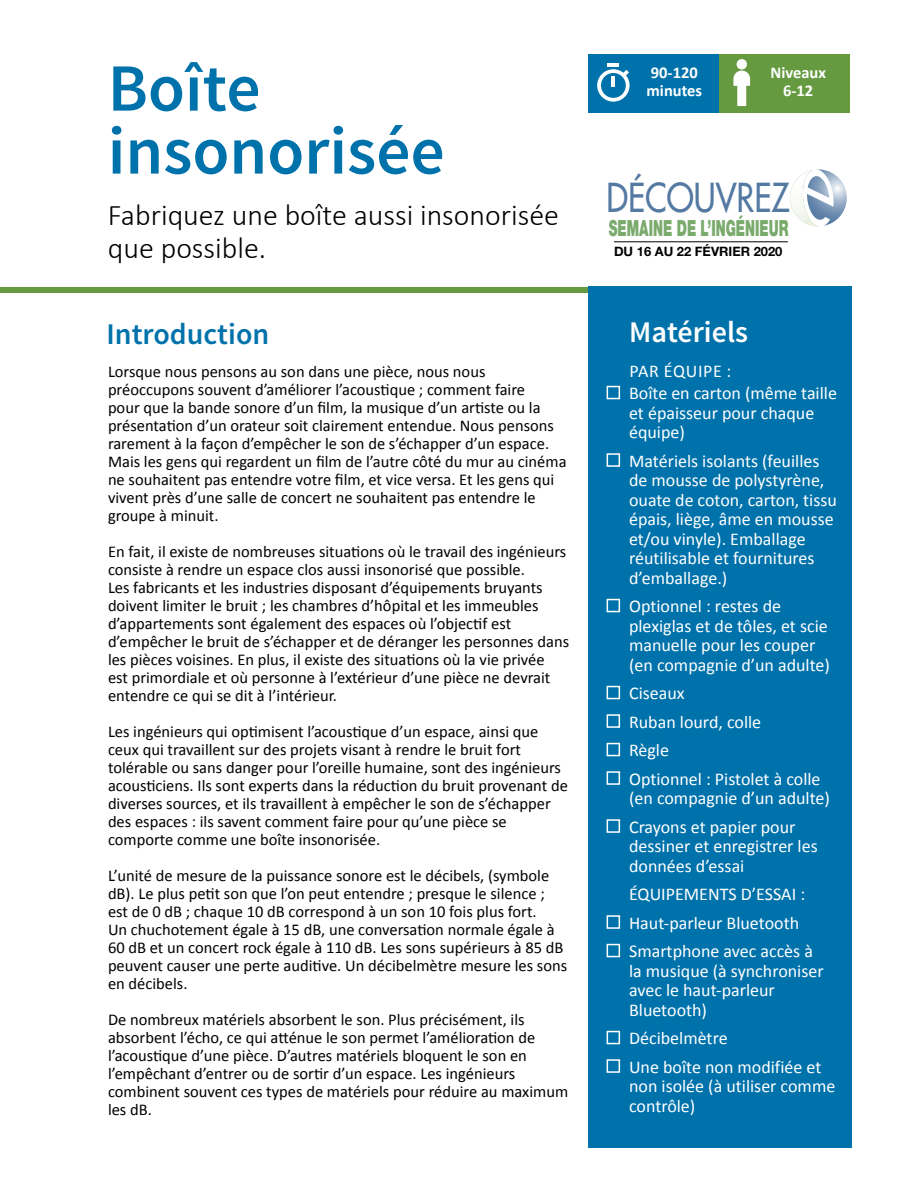
<style>
.page{position:relative;width:918px;height:1188px;background:#fff}
.page>*{position:absolute;margin:0;border:0;box-sizing:border-box;transform-origin:0 0}
.t1{font:600 67.5px "Source Sans Pro";color:#0072ab}
.t2{font:38.85px "Futura";color:#5479a2;scale:.84 1}
.t3{font:300 30px/33px "Calibri";color:#000}
.t4{font:600 30px "Source Sans Pro";color:#0072ab}
.t5{font:600 30px "Source Sans Pro";color:#fff}
.t6{font:900 22.35px "Helvetica Neue LT Std";color:#7aaa6c;scale:.59 1}
.t7{font:18px/19.5px "Calibri";color:#fff}
.t8{font:18px "Calibri";letter-spacing:.04em;color:#fff}
.t9{font:16.5px/18px "Calibri";color:#000}
.t10{font:700 16.5px/18px "Calibri";color:#fff;text-align:center}
.t11{font:700 12.9px "Helvetica Neue LT Std";color:#000}
</style>
<div class="page">
<div style="left:0;top:287px;width:589px;height:6px;background:#659a41"></div>
<div style="left:589px;top:286px;width:263px;height:862px;background:#0072ab"></div>
<div style="left:719px;top:54px;width:131px;height:59px;background:#659a41"></div>
<div style="left:588px;top:54px;width:130px;height:59px;background:#0072ab"></div>
<div style="left:607px;top:386px;width:13px;height:13px;border:2px solid #fff"></div>
<div style="left:607px;top:453px;width:13px;height:14px;border:2px solid #fff"></div>
<div style="left:607px;top:599px;width:13px;height:13px;border:2px solid #fff"></div>
<div style="left:607px;top:686px;width:13px;height:13px;border:2px solid #fff"></div>
<div style="left:607px;top:714px;width:13px;height:14px;border:2px solid #fff"></div>
<div style="left:607px;top:743px;width:13px;height:13px;border:2px solid #fff"></div>
<div style="left:607px;top:771px;width:13px;height:14px;border:2px solid #fff"></div>
<div style="left:607px;top:819px;width:13px;height:14px;border:2px solid #fff"></div>
<div style="left:607px;top:915px;width:13px;height:14px;border:2px solid #fff"></div>
<div style="left:607px;top:944px;width:13px;height:13px;border:2px solid #fff"></div>
<div style="left:607px;top:1031px;width:13px;height:13px;border:2px solid #fff"></div>
<div style="left:607px;top:1059px;width:13px;height:14px;border:2px solid #fff"></div>
<svg style="left:789px;top:169px;width:58px;height:57px"></svg>
<hr style="left:614px;top:241px;width:174px;height:1px;background:#000">
<svg style="left:733px;top:59px;width:17px;height:47px"></svg>
<hr style="left:608px;top:63px;width:11px;height:4px;background:#fff">
<svg style="left:597px;top:69px;width:33px;height:33px"></svg>
<h1 class="t1" style="left:108px;top:46px;width:154px">Boîte</h1>
<h1 class="t1" style="left:108px;top:109px;width:338px">insonorisée</h1>
<h3 class="t3" style="left:108px;top:199px;width:453px">Fabriquez une boîte aussi insonorisée que possible.</h3>
<p class="t10" style="left:651px;top:63px;width:48px">90-120</p>
<p class="t10" style="left:647px;top:81px;width:57px">minutes</p>
<p class="t10" style="left:771px;top:64px;width:57px">Niveaux<br>6-12</p>
<h2 class="t2" style="left:607px;top:173px;width:219px">DÉCOUVREZ</h2>
<h3 class="t6" style="left:609px;top:215px;width:306px">SEMAINE DE L’INGÉNIEUR</h3>
<p class="t11" style="left:614px;top:243px;width:170px">DU 16 AU 22 FÉVRIER 2020</p>
<h3 class="t4" style="left:106px;top:315px;width:164px">Introduction</h3>
<h3 class="t5" style="left:629px;top:313px;width:121px">Matériels</h3>
<p class="t9" style="left:108px;top:363px;width:460px">Lorsque nous pensons au son dans une pièce, nous nous préoccupons souvent d’améliorer l’acoustique ; comment faire<br>pour que la bande sonore d’un film, la musique d’un artiste ou la présentation d’un orateur soit clairement entendue. Nous pensons rarement à la façon d’empêcher le son de s’échapper d’un espace.<br>Mais les gens qui regardent un film de l’autre côté du mur au cinéma ne souhaitent pas entendre votre film, et vice versa. Et les gens qui vivent près d’une salle de concert ne souhaitent pas entendre le groupe à minuit.</p>
<p class="t9" style="left:108px;top:543px;width:463px">En fait, il existe de nombreuses situations où le travail des ingénieurs consiste à rendre un espace clos aussi insonorisé que possible.<br>Les fabricants et les industries disposant d’équipements bruyants doivent limiter le bruit ; les chambres d’hôpital et les immeubles d’appartements sont également des espaces où l’objectif est d’empêcher le bruit de s’échapper et de déranger les personnes dans les pièces voisines. En plus, il existe des situations où la vie privée<br>est primordiale et où personne à l’extérieur d’une pièce ne devrait entendre ce qui se dit à l’intérieur.</p>
<p class="t9" style="left:108px;top:723px;width:461px">Les ingénieurs qui optimisent l’acoustique d’un espace, ainsi que ceux qui travaillent sur des projets visant à rendre le bruit fort tolérable ou sans danger pour l’oreille humaine, sont des ingénieurs acousticiens. Ils sont experts dans la réduction du bruit provenant de diverses sources, et ils travaillent à empêcher le son de s’échapper des espaces : ils savent comment faire pour qu’une pièce se comporte comme une boîte insonorisée.</p>
<p class="t9" style="left:108px;top:867px;width:461px">L’unité de mesure de la puissance sonore est le décibels, (symbole dB). Le plus petit son que l’on peut entendre ; presque le silence ; est de 0 dB ; chaque 10 dB correspond à un son 10 fois plus fort.<br>Un chuchotement égale à 15 dB, une conversation normale égale à 60 dB et un concert rock égale à 110 dB. Les sons supérieurs à 85 dB peuvent causer une perte auditive. Un décibelmètre mesure les sons en décibels.</p>
<p class="t9" style="left:108px;top:1011px;width:462px">De nombreux matériels absorbent le son. Plus précisément, ils absorbent l’écho, ce qui atténue le son permet l’amélioration de l’acoustique d’une pièce. D’autres matériels bloquent le son en l’empêchant d’entrer ou de sortir d’un espace. Les ingénieurs combinent souvent ces types de matériels pour réduire au maximum les dB.</p>
<p class="t8" style="left:629px;top:360px;width:103px">PAR ÉQUIPE :</p>
<p class="t7" style="left:629px;top:384px;width:209px">Boîte en carton (même taille et épaisseur pour chaque équipe)</p>
<p class="t7" style="left:629px;top:451px;width:209px">Matériels isolants (feuilles de mousse de polystyrène, ouate de coton, carton, tissu épais, liège, âme en mousse et/ou vinyle). Emballage réutilisable et fournitures d’emballage.)</p>
<p class="t7" style="left:629px;top:597px;width:202px">Optionnel : restes de plexiglas et de tôles, et scie manuelle pour les couper (en compagnie d’un adulte)</p>
<p class="t7" style="left:629px;top:679px;width:193px;line-height:28.5px">Ciseaux<br>Ruban lourd, colle<br>Règle<br>Optionnel : Pistolet à colle</p>
<p class="t7" style="left:629px;top:784px;width:202px;line-height:28.5px">(en compagnie d’un adulte)<br>Crayons et papier pour</p>
<p class="t7" style="left:629px;top:837px;width:190px">dessiner et enregistrer les données d’essai</p>
<p class="t7" style="left:629px;top:880px;width:185px;line-height:28.5px">ÉQUIPEMENTS D’ESSAI :<br>Haut-parleur Bluetooth<br>Smartphone avec accès à</p>
<p class="t7" style="left:629px;top:961px;width:196px">la musique (à synchroniser avec le haut-parleur<br>Bluetooth)</p>
<p class="t7" style="left:629px;top:1024px;width:194px;line-height:28.5px">Décibelmètre<br>Une boîte non modifiée et</p>
<p class="t7" style="left:629px;top:1077px;width:208px">non isolée (à utiliser comme contrôle)</p>
</div>
